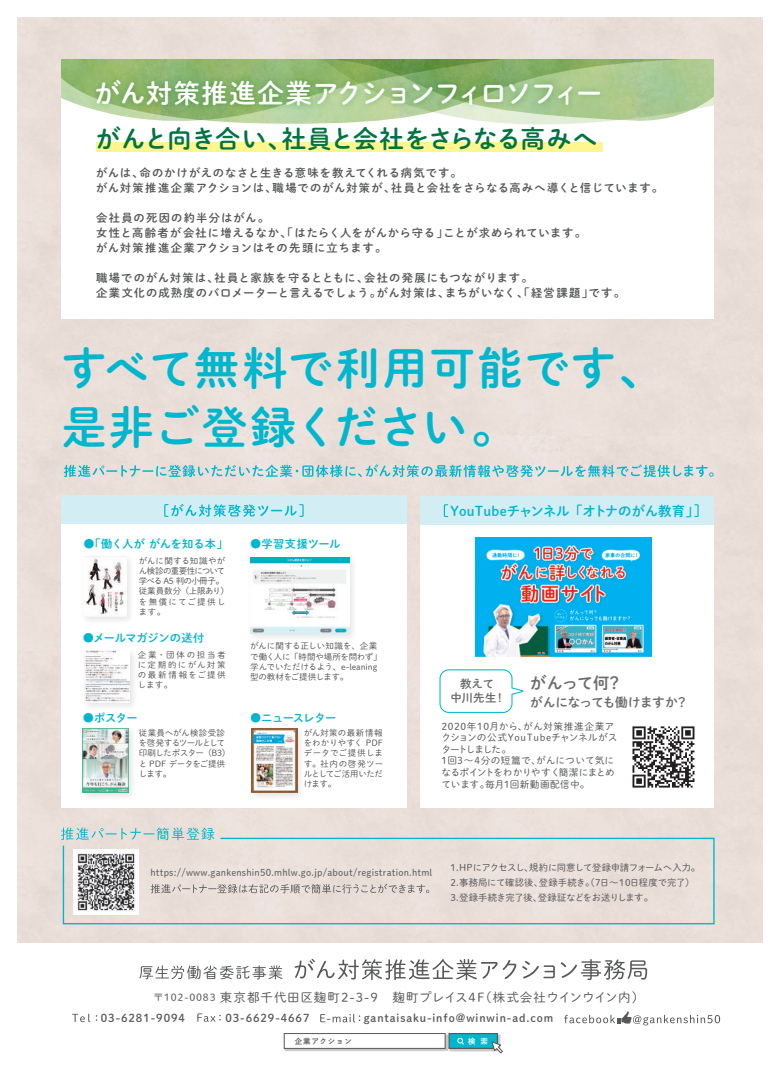
<style>
.page{position:relative;width:780px;height:1088px;background:#fff}
.page>*{position:absolute;margin:0;border:0;box-sizing:border-box;transform-origin:0 0}
.t1{font:45px/58.4px "Shuei M Go Std B";letter-spacing:.025em;color:#00b7ce}
.t2{font:26.25px "Shuei M Go Std B";letter-spacing:-.05em;color:#fff}
.t3{font:24.62px "Shuei M Go Std B";letter-spacing:-.025em;color:#017441}
.t4{font:16.25px "Shuei M Go Std B";letter-spacing:-.04em;color:#6c6d70}
.t5{font:13.38px "Shuei M Go Std B";letter-spacing:-.005em;color:#00b7ce}
.t6{font:12.62px "Shuei M Go Std B";letter-spacing:-.04em;color:#6c6d70}
.t7{font:12.5px "Shuei M Go Std L";letter-spacing:.055em;color:#57585a}
.t8{font:11.38px/14.8px "Shuei M Go Std B";letter-spacing:-.005em;color:#6c6d70;text-align:center}
.t9{font:11.25px/15px "Shuei M Go Std B";letter-spacing:.075em;color:#57585a}
.t10{font:11.25px "Shuei M Go Std B";letter-spacing:-.02em;color:#00b7ce}
.t11{font:11.25px "Shuei M Go Std B";letter-spacing:.005em;color:#00b7ce}
.t12{font:11.25px "Shuei M Go Std B";letter-spacing:-.06em;color:#00b7ce}
.t13{font:10.88px "Shuei M Go Std B";letter-spacing:.085em;color:#57585a}
.t14{font:9.75px/11.6px "Shuei M Go Std L";letter-spacing:.015em;color:#57585a}
.t15{font:9.62px "Shuei M Go Std L";letter-spacing:.025em;color:#57585a;scale:.96 1}
.t16{font:9.38px/15px "Shuei M Go Std L";letter-spacing:-.04em;color:#57585a}
.t17{font:8.5px/10.1px "Shuei M Go Std L";letter-spacing:-.005em;color:#57585a;text-align:justify}
.t18{font:8.5px/10.1px "Shuei M Go Std L";letter-spacing:-.025em;color:#57585a}
.t19{font:7.5px "Shuei Go Gin Std B";letter-spacing:.1em;color:#57585a}
.t20{font:7.5px "Shuei Go Gin Std B";color:#fff}
.s1{font-size:10px}
</style>
<div class="page">
<div style="left:18px;top:18px;width:744px;height:925px;background:#eadfd9"></div>
<svg style="left:64px;top:464px;width:649px;height:13px"></svg>
<svg style="left:61px;top:827px;width:153px;height:13px"></svg>
<svg style="left:62px;top:837px;width:653px;height:88px"></svg>
<svg style="left:151px;top:884px;width:278px;height:9px"></svg>
<img style="left:74px;top:849px;width:65px;height:66px">
<div style="left:61px;top:59px;width:652px;height:259px;background:#fff"></div>
<svg style="left:61px;top:59px;width:652px;height:66px"></svg>
<img style="left:84px;top:69px;width:531px;height:53px">
<div style="left:96px;top:142px;width:506px;height:10px;background:#fff690"></div>
<svg style="left:139px;top:965px;width:143px;height:14px"></svg>
<svg style="left:294px;top:959px;width:222px;height:21px"></svg>
<svg style="left:522px;top:959px;width:125px;height:21px"></svg>
<svg style="left:564px;top:1011px;width:156px;height:14px"></svg>
<svg style="left:72px;top:1013px;width:18px;height:9px"></svg>
<svg style="left:197px;top:1013px;width:24px;height:9px"></svg>
<svg style="left:320px;top:1014px;width:40px;height:8px"></svg>
<img style="left:285px;top:1034px;width:216px;height:18px">
<div style="left:284px;top:1033px;width:161px;height:16px;background:#fff;border:1px solid #57585a"></div>
<div style="left:448px;top:1033px;width:50px;height:16px;background:#00b7ce;border:1px solid #57585a"></div>
<svg style="left:457px;top:1038px;width:7px;height:7px"></svg>
<svg style="left:491px;top:1040px;width:12px;height:14px"></svg>
<div style="left:420px;top:496px;width:293px;height:311px;background:#fff"></div>
<div style="left:420px;top:496px;width:293px;height:28px;background:#d2edf3"></div>
<img style="left:632px;top:726px;width:63px;height:62px">
<svg style="left:439px;top:669px;width:84px;height:44px"></svg>
<img style="left:475px;top:538px;width:177px;height:118px">
<svg style="left:444px;top:504px;width:4px;height:13px"></svg>
<svg style="left:694px;top:504px;width:4px;height:13px"></svg>
<div style="left:61px;top:495px;width:345px;height:313px;background:#fff"></div>
<div style="left:61px;top:495px;width:345px;height:29px;background:#d2edf3"></div>
<svg style="left:164px;top:504px;width:139px;height:13px"></svg>
<img style="left:250px;top:557px;width:103px;height:81px">
<img style="left:250px;top:557px;width:99px;height:76px">
<img style="left:83px;top:557px;width:43px;height:58px">
<img style="left:82px;top:728px;width:50px;height:69px">
<img style="left:83px;top:728px;width:46px;height:65px">
<img style="left:254px;top:728px;width:47px;height:69px">
<img style="left:251px;top:728px;width:46px;height:65px">
<img style="left:84px;top:650px;width:50px;height:57px">
<img style="left:85px;top:651px;width:44px;height:52px">
<h2 class="t2" style="left:95px;top:74px;width:509px">がん対策推進企業アクションフィロソフィー</h2>
<h3 class="t3" style="left:96px;top:121px;width:502px">がんと向き合い、社員と会社をさらなる高みへ</h3>
<p class="t9" style="left:96px;top:165px;width:568px">がんは、命のかけがえのなさと生きる意味を教えてくれる病気です。<br>がん対策推進企業アクションは、職場でのがん対策が、社員と会社をさらなる高みへ導くと信じています。</p>
<p class="t9" style="left:96px;top:210px;width:491px">会社員の死因の約半分はがん。<br>女性と高齢者が会社に増えるなか、「はたらく人をがんから守る」ことが求められています。がん対策推進企業アクションはその先頭に立ちます。</p>
<p class="t9" style="left:96px;top:270px;width:530px">職場でのがん対策は、社員と家族を守るとともに、会社の発展にもつながります。<br>企業文化の成熟度のバロメーターと言えるでしょう。がん対策は、まちがいなく、「経営課題」です。</p>
<h1 class="t1" style="left:61px;top:338px;width:604px">すべて無料で利用可能です、是非ご登録ください。</h1>
<p class="t10" style="left:83px;top:536px;width:146px">●「働く人が がんを知る本」</p>
<p class="t18" style="left:139px;top:555px;width:92px">がんに関する知識やがん検診の重要性について学べる A5 判の小冊子。従業員数分（上限あり）を無償にてご提供します。</p>
<p class="t10" style="left:83px;top:630px;width:123px">●メールマガジンの送付</p>
<p class="t17" style="left:138px;top:649px;width:90px">企業・団体の担当者に定期的にがん対策の最新情報をご提供します。</p>
<p class="t11" style="left:250px;top:536px;width:104px">●学習支援ツール　</p>
<p class="t17" style="left:250px;top:641px;width:133px;text-align:left">がんに関する正しい知識を、企業で働く人に「時間や場所を問わず」学んでいただけるよう、e-leaning型の教材をご提供します。</p>
<p class="t10" style="left:83px;top:710px;width:56px">●ポスター</p>
<p class="t12" style="left:250px;top:710px;width:88px">●ニュースレター</p>
<p class="t17" style="left:139px;top:727px;width:88px">従業員へがん検診受診を啓発するツールとして印刷したポスター (B3)と PDF データをご提供します。</p>
<p class="t17" style="left:304px;top:727px;width:81px">がん対策の最新情報をわかりやすく PDFデータでご提供します。社内の啓発ツールとしてご活用いただけます。</p>
<p class="t5" style="left:450px;top:501px;width:250px">YouTubeチャンネル「オトナのがん教育」</p>
<p class="t8" style="left:450px;top:675px;width:57px">教えて<br>中川先生！</p>
<h3 class="t4" style="left:530px;top:670px;width:94px">がんって何？</h3>
<p class="t6" style="left:530px;top:693px;width:159px">がんになっても働けますか？</p>
<p class="t14" style="left:441px;top:720px;width:177px">2020年10月から、がん対策推進企業アクションの公式YouTubeチャンネルがスタートしました。<br>1回3～4分の短篇で、がんについて気になるポイントをわかりやすく簡潔にまとめています。毎月1回新動画配信中。</p>
<p class="t15" style="left:150px;top:865px;width:295px">https://www.gankenshin50.mhlw.go.jp/about/registration.html</p>
<p class="t16" style="left:450px;top:860px;width:251px">1.HPにアクセスし、規約に同意して登録申請フォームへ入力。<br>2.事務局にて確認後、登録手続き。（7日～10日程度で完了）<br>3.登録手続き完了後、登録証などをお送りします。</p>
<p class="t7" style="left:154px;top:988px;width:492px"><span class="s1">〒102-0083</span> 東京都千代田区麹町2-3-9　麹町プレイス4F（株式会社ウインウイン内）</p>
<p class="t13" style="left:101px;top:1010px;width:86px">03-6281-9094</p>
<p class="t13" style="left:225px;top:1010px;width:86px">03-6629-4667</p>
<p class="t13" style="left:364px;top:1010px;width:191px">gantaisaku-info@winwin-ad.com</p>
<p class="t19" style="left:295px;top:1036px;width:58px">企業アクション</p>
<p class="t20" style="left:468px;top:1035px;width:21px">検 索</p>
</div>
